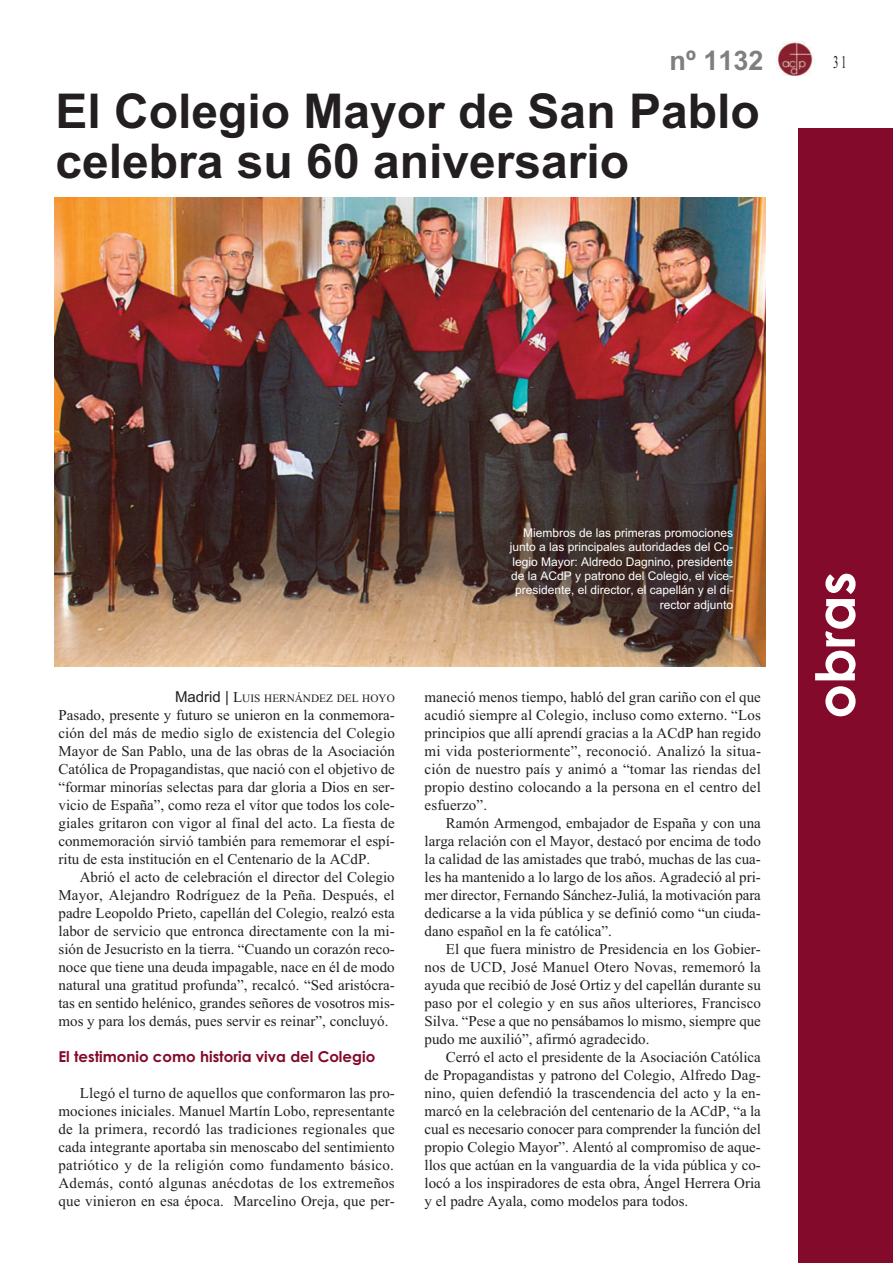
<style>
.page{position:relative;width:893px;height:1263px;background:#fff}
.page>*{position:absolute;margin:0;border:0;box-sizing:border-box;transform-origin:0 0}
.t1{font:700 54px "Century Gothic";color:#fff}
.t2{font:700 48px/49.5px "Arial";color:#231f20}
.t3{font:700 27px "Arial";color:#807f7d}
.t4{font:18px "Times New Roman";color:#231f20;scale:.6 1}
.t5{font:15px/18px "Times New Roman";color:#231f20;text-align:justify}
.t6{font:700 15px "Century Gothic";color:#840a2b}
.t7{font:12px/14.4px "Arial";color:#fff;text-align:right}
.t8{font:11.25px "Times New Roman";color:#231f20}
.s1{font-family:"Arial";font-size:15px}
.s2{font-size:15px}
</style>
<div class="page">
<img style="left:776px;top:41px;width:37px;height:35px">
<div style="left:798px;top:128px;width:95px;height:1135px;background:#840a2b"></div>
<img style="left:54px;top:198px;width:711px;height:468px">
<h3 class="t3" style="left:670px;top:44px;width:95px">nº 1132</h3>
<p class="t4" style="left:833px;top:51px;width:24px">3 1</p>
<h2 class="t2" style="left:55px;top:87px;width:706px">El Colegio Mayor de San Pablo celebra su 60 aniversario</h2>
<p class="t7" style="left:510px;top:525px;width:225px">Miembros de las primeras promociones junto a las principales autoridades del Co&shy;legio Mayor: Aldredo Dagnino, presidente de la ACdP y patrono del Colegio, el vice&shy;presidente, el director, el capellán y el di&shy;rector adjunto</p>
<p class="t8" style="left:175px;top:692px;width:221px"><span class="s1">Madrid |</span> <span class="s2">L</span>UIS HERNÁNDEZ DEL HOYO</p>
<p class="t5" style="left:58px;top:706px;width:338px">Pasado, presente y futuro se unieron en la conmemora&shy;ción del más de medio siglo de existencia del Colegio Mayor de San Pablo, una de las obras de la Asociación Católica de Propagandistas, que nació con el objetivo de “formar minorías selectas para dar gloria a Dios en ser&shy;vicio de España”, como reza el vítor que todos los cole&shy;giales gritaron con vigor al final del acto. La fiesta de conmemoración sirvió también para rememorar el espí&shy;ritu de esta institución en el Centenario de la ACdP.</p>
<p class="t5" style="left:58px;top:868px;width:338px;text-indent:21px">Abrió el acto de celebración el director del Colegio Mayor, Alejandro Rodríguez de la Peña. Después, el padre Leopoldo Prieto, capellán del Colegio, realzó esta labor de servicio que entronca directamente con la mi&shy;sión de Jesucristo en la tierra. “Cuando un corazón reco&shy;noce que tiene una deuda impagable, nace en él de modo natural una gratitud profunda”, recalcó. “Sed aristócra&shy;tas en sentido helénico, grandes señores de vosotros mis&shy;mos y para los demás, pues servir es reinar”, concluyó.</p>
<p class="t6" style="left:58px;top:1048px;width:318px">El testimonio como historia viva del Colegio</p>
<p class="t5" style="left:58px;top:1084px;width:338px;text-indent:21px">Llegó el turno de aquellos que conformaron las pro&shy;mociones iniciales. Manuel Martín Lobo, representante de la primera, recordó las tradiciones regionales que cada integrante aportaba sin menoscabo del sentimiento patriótico y de la religión como fundamento básico.<br>Además, contó algunas anécdotas de los extremeños que vinieron en esa época. Marcelino Oreja, que per-</p>
<p class="t5" style="left:425px;top:688px;width:338px">maneció menos tiempo, habló del gran cariño con el que acudió siempre al Colegio, incluso como externo. “Los principios que allí aprendí gracias a la ACdP han regido mi vida posteriormente”, reconoció. Analizó la situa&shy;ción de nuestro país y animó a “tomar las riendas del propio destino colocando a la persona en el centro del esfuerzo”.</p>
<p class="t5" style="left:425px;top:814px;width:338px;text-indent:21px">Ramón Armengod, embajador de España y con una larga relación con el Mayor, destacó por encima de todo la calidad de las amistades que trabó, muchas de las cua&shy;les ha mantenido a lo largo de los años. Agradeció al pri&shy;mer director, Fernando Sánchez-Juliá, la motivación para dedicarse a la vida pública y se definió como “un ciuda&shy;dano español en la fe católica”.</p>
<p class="t5" style="left:425px;top:940px;width:338px;text-indent:21px">El que fuera ministro de Presidencia en los Gobier&shy;nos de UCD, José Manuel Otero Novas, rememoró la ayuda que recibió de José Ortiz y del capellán durante su paso por el colegio y en sus años ulteriores, Francisco Silva. “Pese a que no pensábamos lo mismo, siempre que pudo me auxilió”, afirmó agradecido.</p>
<p class="t5" style="left:425px;top:1048px;width:338px;text-indent:21px">Cerró el acto el presidente de la Asociación Católica de Propagandistas y patrono del Colegio, Alfredo Dag&shy;nino, quien defendió la trascendencia del acto y la en&shy;marcó en la celebración del centenario de la ACdP, “a la cual es necesario conocer para comprender la función del propio Colegio Mayor”. Alentó al compromiso de aque&shy;llos que actúan en la vanguardia de la vida pública y co&shy;locó a los inspiradores de esta obra, Ángel Herrera Oria y el padre Ayala, como modelos para todos.</p>
<h1 class="t1" style="left:805px;top:719px;width:148px;rotate:-90deg">obras</h1>
</div>
